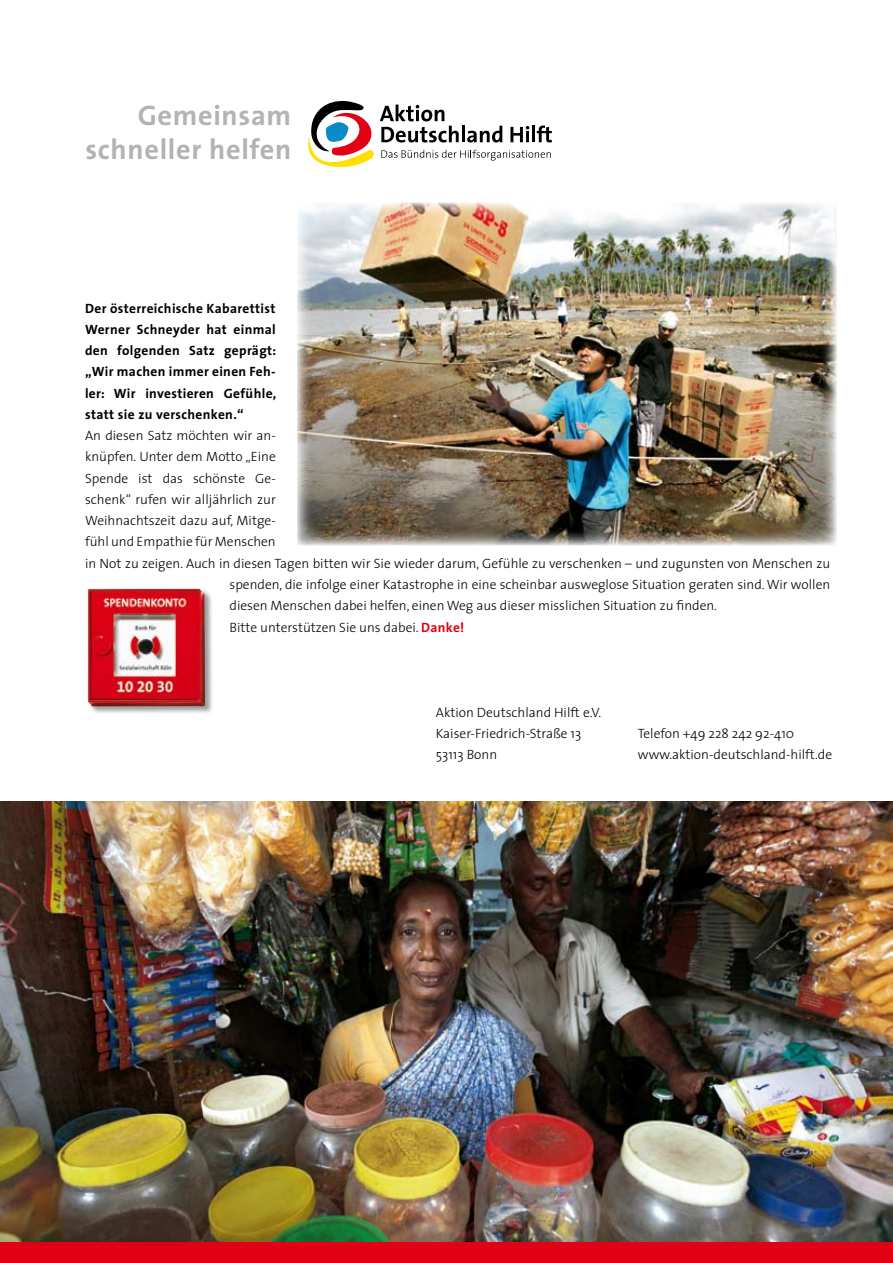
<style>
.page{position:relative;width:893px;height:1263px;background:#fff}
.page>*{position:absolute;margin:0;border:0;box-sizing:border-box;transform-origin:0 0}
.t1{font:700 28.35px/34.8px "The Sans";letter-spacing:.025em;color:#b1b3b4;text-align:right}
.t2{font:300 13.5px/21.3px "The Sans";color:#000}
.t3{font:700 13.5px "The Sans";letter-spacing:.025em;color:#000}
.s1{font-weight:700;color:#e20015}
</style>
<div class="page">
<div style="left:0;top:1242px;width:893px;height:21px;background:#e20015"></div>
<hr style="left:892px;top:800px;width:1px;height:54px;background:#fff5e8">
<div style="left:88px;top:588px;width:175px;height:173px;background:#000;opacity:.4"></div>
<img style="left:87px;top:589px;width:118px;height:118px">
<svg style="left:308px;top:101px;width:244px;height:66px"></svg>
<img style="left:297px;top:202px;width:540px;height:343px">
<img style="left:0;top:801px;width:892px;height:441px">
<p class="t1" style="left:85px;top:97px;width:207px">Gemeinsam schneller helfen</p>
<p class="t3" style="left:85px;top:297px;width:192px">Der österreichische Kabarettist</p>
<p class="t3" style="left:85px;top:318px;width:192px">Werner Schneyder hat einmal</p>
<p class="t3" style="left:85px;top:339px;width:193px">den folgenden Satz geprägt:</p>
<p class="t3" style="left:85px;top:360px;width:192px">„Wir machen immer einen Feh-</p>
<p class="t3" style="left:85px;top:382px;width:193px">ler: Wir investieren Gefühle,</p>
<p class="t3" style="left:85px;top:403px;width:160px">statt sie zu verschenken.“</p>
<p class="t2" style="left:85px;top:424px;width:192px">An diesen Satz möchten wir an-</p>
<p class="t2" style="left:85px;top:446px;width:192px">knüpfen. Unter dem Motto „Eine</p>
<p class="t2" style="left:85px;top:467px;width:192px">Spende ist das schönste Ge-</p>
<p class="t2" style="left:85px;top:488px;width:192px">schenk“ rufen wir alljährlich zur</p>
<p class="t2" style="left:85px;top:509px;width:192px">Weihnachtszeit dazu auf, Mitge-</p>
<p class="t2" style="left:85px;top:531px;width:192px">fühl und Empathie für Menschen</p>
<p class="t2" style="left:85px;top:552px;width:747px">in Not zu zeigen. Auch in diesen Tagen bitten wir Sie wieder darum, Gefühle zu verschenken – und zugunsten von Menschen zu</p>
<p class="t2" style="left:230px;top:573px;width:602px">spenden, die infolge einer Katastrophe in eine scheinbar ausweglose Situation geraten sind. Wir wollen</p>
<p class="t2" style="left:230px;top:595px;width:489px">diesen Menschen dabei helfen, einen Weg aus dieser misslichen Situation zu finden.</p>
<p class="t2" style="left:230px;top:616px;width:236px">Bitte unterstützen Sie uns dabei. <span class="s1">Danke!</span></p>
<p class="t2" style="left:436px;top:701px;width:167px">Aktion Deutschland Hilft e.V.<br>Kaiser-Friedrich-Straße 13<br>53113 Bonn</p>
<p class="t2" style="left:638px;top:722px;width:196px">Telefon +49 228 242 92-410 www.aktion-deutschland-hilft.de</p>
</div>
